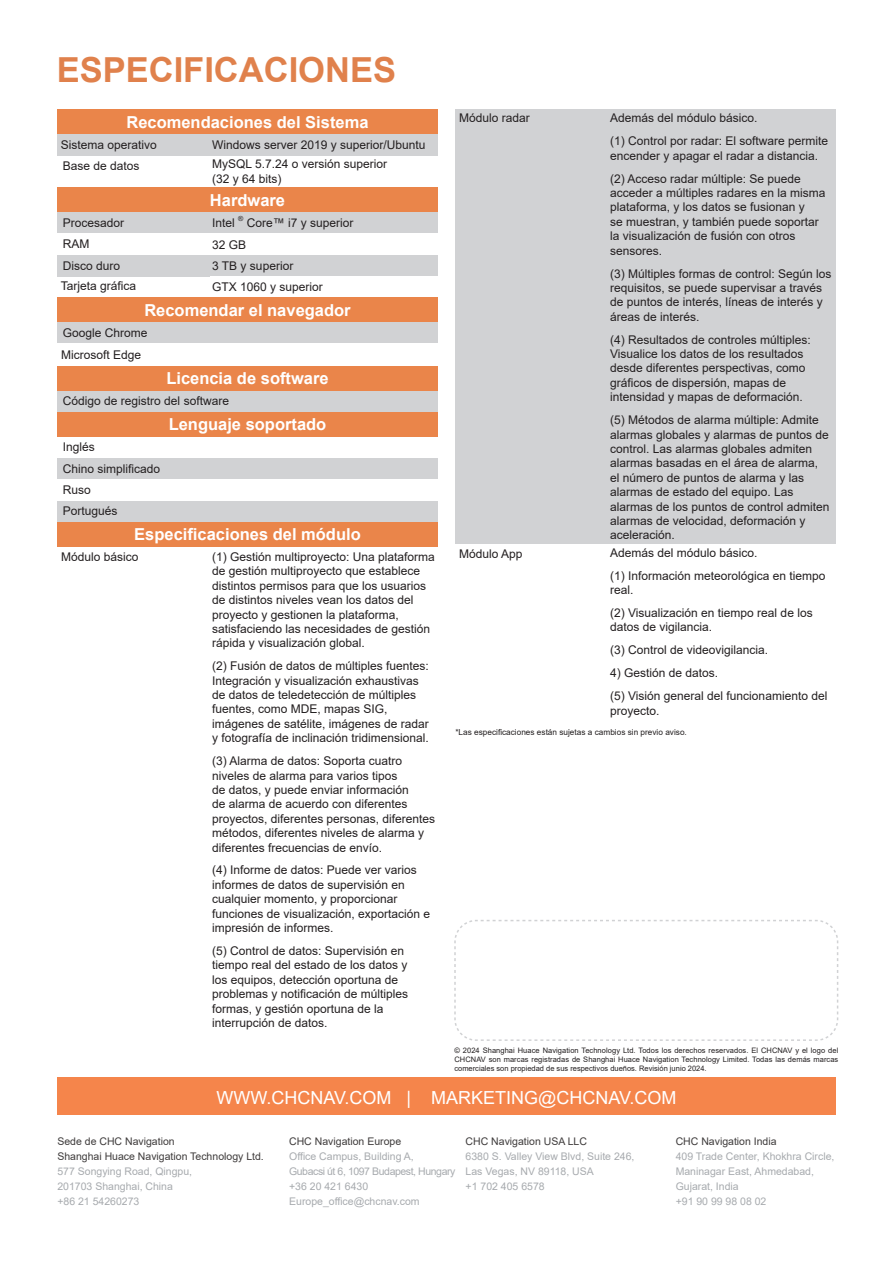
<style>
.page{position:relative;width:893px;height:1263px;background:#fff}
.page>*{position:absolute;margin:0;border:0;box-sizing:border-box;transform-origin:0 0}
.t1{font:700 34.5px "Arial";color:#e0814c}
.t2{font:18px "Arial";color:#fff}
.t3{font:700 16.5px "Arial";color:#fff}
.t4{font:12px/14.4px "Arial";color:#231f20}
.t5{font:10.5px/15px "Arial";color:#a7aaae}
.t6{font:10.5px/15px "Arial";color:#3e3b3b}
.t7{font:10.5px "Sim Sun";color:#a4a5a9;scale:.92 1}
.t8{font:8.25px "Arial";color:#231f20}
.t9{font:7.5px/9px "Arial";color:#231f20;text-align:justify}
.t10{font:7.05px "Arial";color:#231f20}
</style>
<div class="page">
<div style="left:57px;top:1078px;width:779px;height:37px;background:#f5854b"></div>
<div style="left:210px;top:134px;width:228px;height:22px;background:#d1d2d4"></div>
<div style="left:210px;top:212px;width:228px;height:21px;background:#d1d2d4"></div>
<div style="left:210px;top:255px;width:228px;height:21px;background:#d1d2d4"></div>
<div style="left:57px;top:134px;width:153px;height:22px;background:#d1d2d4"></div>
<div style="left:57px;top:212px;width:153px;height:21px;background:#d1d2d4"></div>
<div style="left:57px;top:458px;width:381px;height:21px;background:#d1d2d4"></div>
<div style="left:57px;top:501px;width:381px;height:21px;background:#d1d2d4"></div>
<div style="left:57px;top:322px;width:381px;height:22px;background:#d1d2d4"></div>
<div style="left:57px;top:391px;width:381px;height:21px;background:#d1d2d4"></div>
<div style="left:57px;top:255px;width:153px;height:21px;background:#d1d2d4"></div>
<div style="left:57px;top:109px;width:381px;height:25px;background:#ea854a"></div>
<div style="left:57px;top:188px;width:381px;height:24px;background:#ea854a"></div>
<div style="left:57px;top:412px;width:381px;height:25px;background:#ea854a"></div>
<div style="left:57px;top:298px;width:381px;height:24px;background:#ea854a"></div>
<div style="left:57px;top:366px;width:381px;height:25px;background:#ea854a"></div>
<div style="left:608px;top:110px;width:228px;height:434px;background:#d1d2d4"></div>
<div style="left:455px;top:110px;width:153px;height:434px;background:#d1d2d4"></div>
<div style="left:57px;top:522px;width:381px;height:24px;background:#ea854a"></div>
<svg style="left:454px;top:920px;width:385px;height:121px"></svg>
<h1 class="t1" style="left:57px;top:46px;width:341px">ESPECIFICACIONES</h1>
<h3 class="t3" style="left:126px;top:110px;width:244px">Recomendaciones del Sistema</h3>
<p class="t4" style="left:61px;top:138px;width:98px">Sistema operativo</p>
<p class="t4" style="left:63px;top:159px;width:78px">Base de datos</p>
<p class="t4" style="left:63px;top:215px;width:63px">Procesador</p>
<p class="t4" style="left:63px;top:237px;width:28px">RAM</p>
<p class="t4" style="left:63px;top:258px;width:59px">Disco duro</p>
<p class="t4" style="left:61px;top:279px;width:77px">Tarjeta gráfica</p>
<p class="t4" style="left:212px;top:135px;width:215px;line-height:19.4px">Windows server 2019 y superior/Ubuntu<br>MySQL 5.7.24 o versión superior</p>
<p class="t4" style="left:212px;top:171px;width:71px">(32 y 64 bits)</p>
<p class="t4" style="left:212px;top:216px;width:24px">Intel</p>
<p class="t10" style="left:238px;top:214px;width:7px">®</p>
<p class="t4" style="left:247px;top:216px;width:108px">Core™ i7 y superior</p>
<p class="t4" style="left:212px;top:233px;width:112px;line-height:21.5px">32 GB<br>3 TB y superior<br>GTX 1060 y superior</p>
<h3 class="t3" style="left:210px;top:188px;width:77px">Hardware</h3>
<h3 class="t3" style="left:144px;top:298px;width:208px">Recomendar el navegador</h3>
<p class="t4" style="left:63px;top:325px;width:86px">Google Chrome</p>
<p class="t4" style="left:61px;top:348px;width:82px">Microsoft Edge</p>
<h3 class="t3" style="left:166px;top:367px;width:164px">Licencia de software</h3>
<p class="t4" style="left:63px;top:394px;width:168px">Código de registro del software</p>
<p class="t4" style="left:63px;top:436px;width:99px;line-height:21.3px">Inglés<br>Chino simplificado</p>
<p class="t4" style="left:63px;top:504px;width:56px">Portugués</p>
<p class="t4" style="left:63px;top:482px;width:30px">Ruso</p>
<h3 class="t3" style="left:169px;top:413px;width:159px">Lenguaje soportado</h3>
<h3 class="t3" style="left:134px;top:523px;width:228px">Especificaciones del módulo</h3>
<p class="t4" style="left:61px;top:549px;width:79px">Módulo básico</p>
<p class="t4" style="left:212px;top:549px;width:224px">(1) Gestión multiproyecto: Una plataforma de gestión multiproyecto que establece distintos permisos para que los usuarios de distintos niveles vean los datos del proyecto y gestionen la plataforma, satisfaciendo las necesidades de gestión rápida y visualización global.</p>
<p class="t4" style="left:212px;top:659px;width:218px">(2) Fusión de datos de múltiples fuentes:<br>Integración y visualización exhaustivas de datos de teledetección de múltiples fuentes, como MDE, mapas SIG, imágenes de satélite, imágenes de radar y fotografía de inclinación tridimensional.</p>
<p class="t4" style="left:212px;top:754px;width:224px">(3) Alarma de datos: Soporta cuatro niveles de alarma para varios tipos<br>de datos, y puede enviar información<br>de alarma de acuerdo con diferentes proyectos, diferentes personas, diferentes métodos, diferentes niveles de alarma y diferentes frecuencias de envío.</p>
<p class="t4" style="left:212px;top:863px;width:220px">(4) Informe de datos: Puede ver varios informes de datos de supervisión en cualquier momento, y proporcionar funciones de visualización, exportación e impresión de informes.</p>
<p class="t4" style="left:212px;top:943px;width:198px">(5) Control de datos: Supervisión en tiempo real del estado de los datos y los equipos, detección oportuna de problemas y notificación de múltiples formas, y gestión oportuna de la interrupción de datos.</p>
<p class="t4" style="left:459px;top:111px;width:72px">Módulo radar</p>
<p class="t4" style="left:610px;top:107px;width:220px;line-height:23px">Además del módulo básico.<br>(1) Control por radar: El software permite</p>
<p class="t4" style="left:610px;top:144px;width:210px;line-height:23px">encender y apagar el radar a distancia. (2) Acceso radar múltiple: Se puede</p>
<p class="t4" style="left:610px;top:185px;width:217px">acceder a múltiples radares en la misma plataforma, y los datos se fusionan y<br>se muestran, y también puede soportar la visualización de fusión con otros sensores.</p>
<p class="t4" style="left:610px;top:266px;width:223px">(3) Múltiples formas de control: Según los requisitos, se puede supervisar a través de puntos de interés, líneas de interés y áreas de interés.</p>
<p class="t4" style="left:610px;top:332px;width:202px">(4) Resultados de controles múltiples:<br>Visualice los datos de los resultados desde diferentes perspectivas, como gráficos de dispersión, mapas de intensidad y mapas de deformación.</p>
<p class="t4" style="left:610px;top:413px;width:221px">(5) Métodos de alarma múltiple: Admite alarmas globales y alarmas de puntos de control. Las alarmas globales admiten alarmas basadas en el área de alarma, el número de puntos de alarma y las alarmas de estado del equipo. Las alarmas de los puntos de control admiten alarmas de velocidad, deformación y aceleración.</p>
<p class="t4" style="left:459px;top:547px;width:65px">Módulo App</p>
<p class="t4" style="left:610px;top:541px;width:217px;line-height:23px">Además del módulo básico.<br>(1) Información meteorológica en tiempo</p>
<p class="t4" style="left:610px;top:578px;width:204px;line-height:23px">real.<br>(2) Visualización en tiempo real de los</p>
<p class="t4" style="left:610px;top:616px;width:160px;line-height:23px">datos de vigilancia.<br>(3) Control de videovigilancia.</p>
<p class="t4" style="left:610px;top:661px;width:219px;line-height:23px">4) Gestión de datos.<br>(5) Visión general del funcionamiento del</p>
<p class="t4" style="left:610px;top:703px;width:51px">proyecto.</p>
<p class="t8" style="left:455px;top:726px;width:233px">*Las especificaciones están sujetas a cambios sin previo aviso.</p>
<p class="t9" style="left:454px;top:1045px;width:385px">© 2024 Shanghai Huace Navigation Technology Ltd. Todos los derechos reservados. El CHCNAV y el logo del CHCNAV son marcas registradas de Shanghai Huace Navigation Technology Limited. Todas las demás marcas comerciales son propiedad de sus respectivos dueños. Revisión junio 2024.</p>
<h2 class="t2" style="left:216px;top:1085px;width:461px">WWW.CHCNAV.COM | MARKETING@CHCNAV.COM</h2>
<p class="t6" style="left:57px;top:1134px;width:208px">Sede de CHC Navigation<br>Shanghai Huace Navigation Technology Ltd.</p>
<p class="t5" style="left:57px;top:1164px;width:136px">577 Songying Road, Qingpu,<br>201703 Shanghai, China +86 21 54260273</p>
<p class="t6" style="left:289px;top:1134px;width:114px">CHC Navigation Europe</p>
<p class="t5" style="left:289px;top:1149px;width:168px">Office Campus, Building A,<br>Gubacsi út 6, 1097 Budapest, Hungary +36 20 421 6430<br>Europe_office@chcnav.com</p>
<p class="t7" style="left:290px;top:1178px;width:7px">@</p>
<p class="t6" style="left:466px;top:1134px;width:123px">CHC Navigation USA LLC</p>
<p class="t5" style="left:466px;top:1149px;width:170px">6380 S. Valley View Blvd, Suite 246,<br>Las Vegas, NV 89118, USA<br>+1 702 405 6578</p>
<p class="t6" style="left:676px;top:1134px;width:102px">CHC Navigation India</p>
<p class="t5" style="left:676px;top:1149px;width:160px">409 Trade Center, Khokhra Circle,<br>Maninagar East, Ahmedabad,<br>Gujarat, India<br>+91 90 99 98 08 02</p>
</div>
